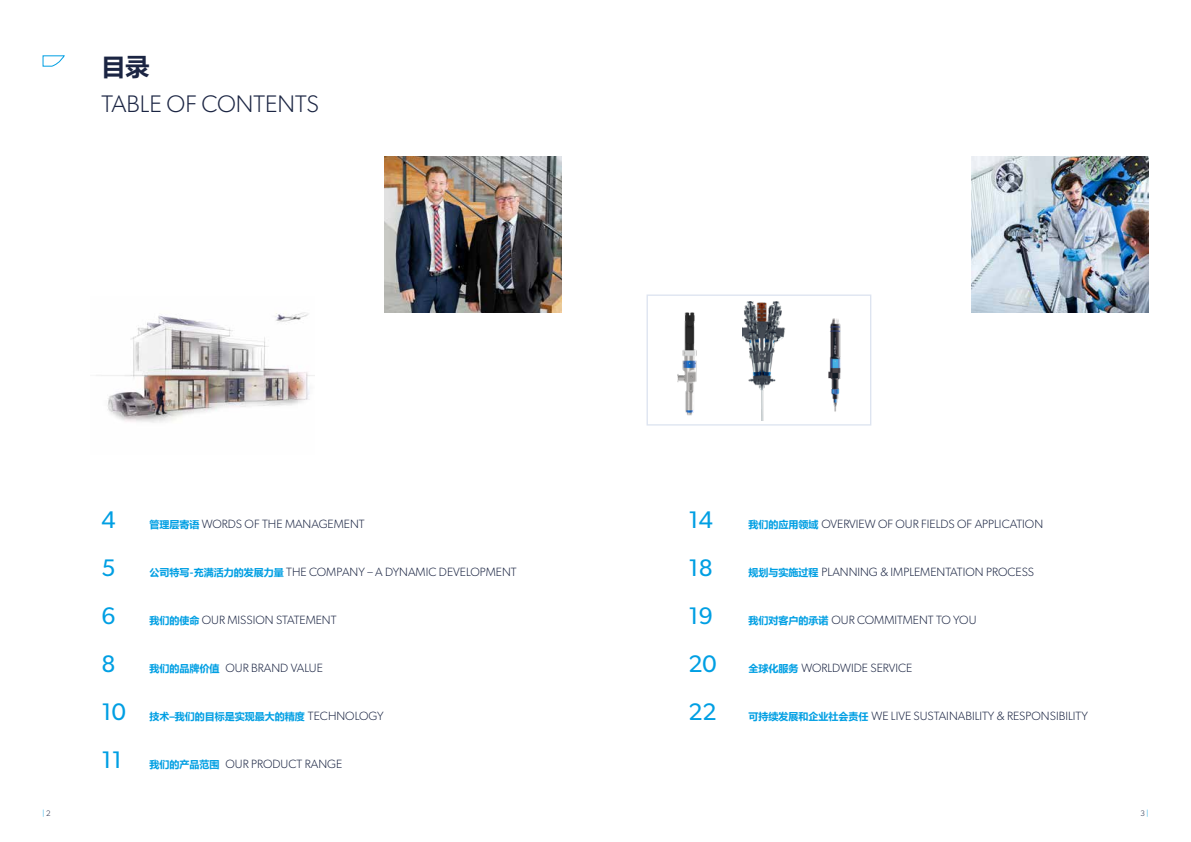
<style>
.page{position:relative;width:1191px;height:842px;background:#fff}
.page>*{position:absolute;margin:0;border:0;box-sizing:border-box;transform-origin:0 0}
.t1{font:24px "Gibson";color:#009fe3}
.t2{font:300 24px "Gibson";color:#1b2543}
.t3{font:700 24px "Microsoft Ya Hei";color:#1b2543}
.t4{font:300 12px "Gibson";color:#1b2543}
.t5{font:700 10px "Microsoft Ya Hei";color:#009fe3}
.t6{font:300 8px "Gibson";color:#009fe3}
.t7{font:300 8px "Gibson";color:#1b2543}
.s1{font-family:"Microsoft Ya Hei";font-weight:700;font-size:10px;color:#009fe3}
.s2{font-family:"Gibson";font-weight:300;font-size:12px;color:#1b2543}
.s3{color:#1b2543}
.s4{color:#009fe3}
</style>
<div class="page">
<svg style="left:42px;top:55px;width:23px;height:12px"></svg>
<img style="left:96px;top:312px;width:218px;height:111px">
<img style="left:385px;top:156px;width:176px;height:156px">
<div style="left:646px;top:294px;width:225px;height:132px;border:1px solid #dde4f0"></div>
<img style="left:828px;top:318px;width:13px;height:94px">
<img style="left:971px;top:156px;width:177px;height:156px">
<img style="left:742px;top:302px;width:43px;height:119px">
<img style="left:677px;top:312px;width:20px;height:104px">
<h1 class="t3" style="left:101px;top:49px;width:49px">目录</h1>
<h1 class="t2" style="left:101px;top:90px;width:219px">TABLE OF CONTENTS</h1>
<h1 class="t1" style="left:101px;top:505px;width:16px">4</h1>
<p class="t4" style="left:149px;top:517px;width:217px"><span class="s1">管理层寄语</span> WORDS OF THE MANAGEMENT</p>
<h1 class="t1" style="left:101px;top:553px;width:16px">5</h1>
<p class="t4" style="left:149px;top:565px;width:369px"><span class="s1">公司特写-充满活力的发展力量</span> THE COMPANY – A DYNAMIC DEVELOPMENT</p>
<h1 class="t1" style="left:101px;top:601px;width:16px">6</h1>
<p class="t4" style="left:149px;top:613px;width:189px"><span class="s1">我们的使命</span> OUR MISSION STATEMENT</p>
<h1 class="t1" style="left:101px;top:649px;width:16px">8</h1>
<p class="t4" style="left:149px;top:661px;width:175px"><span class="s1">我们的品牌价值</span> OUR BRAND VALUE</p>
<h1 class="t1" style="left:101px;top:697px;width:26px">10</h1>
<p class="t5" style="left:149px;top:709px;width:236px">技术–我们的目标是实现最大的精度 <span class="s2">TECHNOLOGY</span></p>
<h1 class="t1" style="left:101px;top:745px;width:22px">11</h1>
<p class="t4" style="left:149px;top:757px;width:194px"><span class="s1">我们的产品范围</span> OUR PRODUCT RANGE</p>
<h1 class="t1" style="left:688px;top:505px;width:26px">14</h1>
<p class="t4" style="left:748px;top:517px;width:296px"><span class="s1">我们的应用领域</span> OVERVIEW OF OUR FIELDS OF APPLICATION</p>
<h1 class="t1" style="left:688px;top:553px;width:26px">18</h1>
<p class="t4" style="left:748px;top:565px;width:287px"><span class="s1">规划与实施过程</span> PLANNING &amp; IMPLEMENTATION PROCESS</p>
<h1 class="t1" style="left:688px;top:601px;width:26px">19</h1>
<p class="t4" style="left:748px;top:613px;width:229px"><span class="s1">我们对客户的承诺</span> OUR COMMITMENT TO YOU</p>
<h1 class="t1" style="left:688px;top:649px;width:30px">20</h1>
<p class="t4" style="left:748px;top:661px;width:165px"><span class="s1">全球化服务</span> WORLDWIDE SERVICE</p>
<h1 class="t1" style="left:688px;top:697px;width:30px">22</h1>
<p class="t4" style="left:748px;top:709px;width:341px"><span class="s1">可持续发展和企业社会责任</span> WE LIVE SUSTAINABILITY &amp; RESPONSIBILITY</p>
<p class="t6" style="left:43px;top:808px;width:10px">| <span class="s3">2</span></p>
<p class="t7" style="left:1140px;top:808px;width:10px">3 <span class="s4">|</span></p>
</div>
